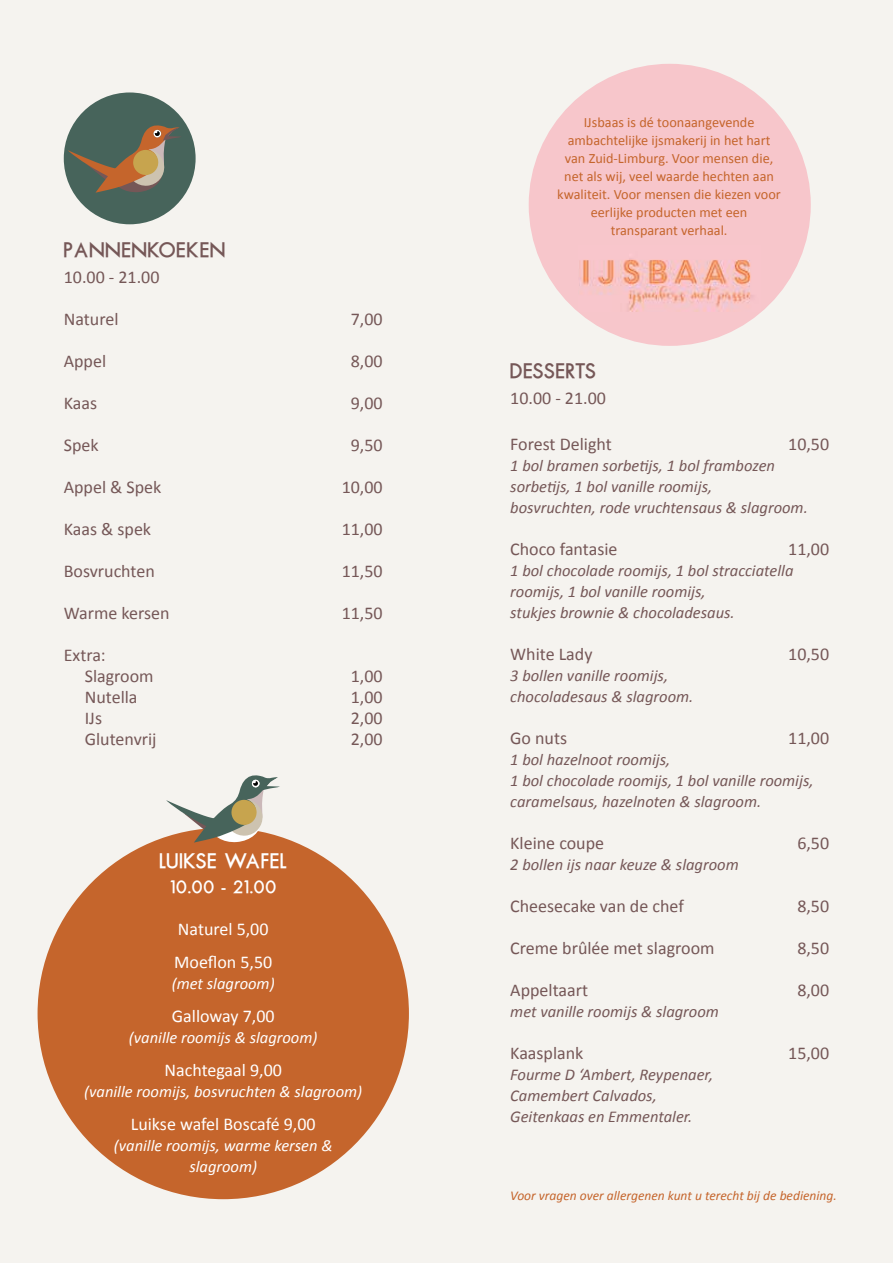
<style>
.page{position:relative;width:893px;height:1263px;background:#f5f3ef}
.page>*{position:absolute;margin:0;border:0;box-sizing:border-box;transform-origin:0 0}
.t1{font:700 21px "Uniqueen";letter-spacing:.05em;color:#755757}
.t2{font:700 21px "Uniqueen";letter-spacing:.05em;color:#fff}
.t3{font:700 21px "Uniqueen";letter-spacing:.02em;color:#755757}
.t4{font:18px/21px "Calibri";color:#755757}
.t5{font:18px/33px "Calibri";color:#fff}
.t6{font:700 18px "Uniqueen";letter-spacing:.05em;color:#fff}
.t7{font:italic 16.5px/21px "Calibri";color:#755757}
.t8{font:italic 16.5px/21px "Calibri";color:#fff;text-align:center}
.t9{font:14.25px/18px "Calibri";color:#c5652c;text-align:center}
.t10{font:italic 13.5px "Calibri";color:#c5652c}
</style>
<div class="page">
<div style="left:64px;top:92px;width:132px;height:132px;background:#47645b;border-radius:50%"></div>
<svg style="left:68px;top:125px;width:113px;height:68px"></svg>
<div style="left:38px;top:828px;width:371px;height:371px;background:#c5652c;border-radius:50%"></div>
<svg style="left:166px;top:775px;width:114px;height:68px"></svg>
<div style="left:529px;top:64px;width:282px;height:282px;background:#f7c6cb;border-radius:50%"></div>
<img style="left:579px;top:259px;width:173px;height:52px">
<p class="t1" style="left:64px;top:240px;width:163px">PANNENKOEKEN</p>
<p class="t4" style="left:64px;top:266px;width:97px">10.00 - 21.00</p>
<p class="t4" style="left:64px;top:308px;width:56px">Naturel</p>
<p class="t4" style="left:351px;top:308px;width:33px">7,00</p>
<p class="t4" style="left:64px;top:350px;width:44px">Appel</p>
<p class="t4" style="left:351px;top:350px;width:33px">8,00</p>
<p class="t4" style="left:64px;top:392px;width:35px">Kaas</p>
<p class="t4" style="left:351px;top:392px;width:33px">9,00</p>
<p class="t4" style="left:64px;top:434px;width:36px">Spek</p>
<p class="t4" style="left:351px;top:434px;width:33px">9,50</p>
<p class="t4" style="left:64px;top:476px;width:99px">Appel &amp; Spek</p>
<p class="t4" style="left:342px;top:476px;width:43px">10,00</p>
<p class="t4" style="left:64px;top:518px;width:89px">Kaas &amp; spek</p>
<p class="t4" style="left:342px;top:518px;width:43px">11,00</p>
<p class="t4" style="left:64px;top:560px;width:93px">Bosvruchten</p>
<p class="t4" style="left:342px;top:560px;width:43px">11,50</p>
<p class="t4" style="left:64px;top:602px;width:107px">Warme kersen</p>
<p class="t4" style="left:342px;top:602px;width:43px">11,50</p>
<p class="t4" style="left:85px;top:644px;width:70px;text-indent:-21px">Extra:<br>Slagroom</p>
<p class="t4" style="left:351px;top:665px;width:33px">1,00</p>
<p class="t4" style="left:85px;top:686px;width:54px">Nutella</p>
<p class="t4" style="left:351px;top:686px;width:33px">1,00</p>
<p class="t4" style="left:85px;top:707px;width:19px">IJs</p>
<p class="t4" style="left:351px;top:707px;width:33px">2,00</p>
<p class="t4" style="left:85px;top:728px;width:73px">Glutenvrij</p>
<p class="t4" style="left:351px;top:728px;width:33px">2,00</p>
<p class="t2" style="left:159px;top:851px;width:129px">LUIKSE WAFEL</p>
<p class="t6" style="left:170px;top:878px;width:108px">10.00 - 21.00</p>
<p class="t5" style="left:174px;top:912px;width:100px">Naturel 5,00<br>Moeflon 5,50</p>
<p class="t8" style="left:172px;top:972px;width:104px">(met slagroom)</p>
<p class="t5" style="left:172px;top:999px;width:104px">Galloway 7,00</p>
<p class="t8" style="left:129px;top:1026px;width:190px">(vanille roomijs &amp; slagroom)</p>
<p class="t5" style="left:165px;top:1053px;width:119px">Nachtegaal 9,00</p>
<p class="t8" style="left:84px;top:1080px;width:280px">(vanille roomijs, bosvruchten &amp; slagroom)</p>
<p class="t5" style="left:131px;top:1107px;width:186px">Luikse wafel Boscafé 9,00</p>
<p class="t8" style="left:114px;top:1134px;width:220px">(vanille roomijs, warme kersen &amp; slagroom)</p>
<p class="t9" style="left:557px;top:113px;width:225px">IJsbaas is dé toonaangevende ambachtelijke ijsmakerij in het hart van Zuid-Limburg. Voor mensen die, net als wij, veel waarde hechten aan kwaliteit. Voor mensen die kiezen voor eerlijke producten met een transparant verhaal.</p>
<p class="t3" style="left:510px;top:361px;width:87px">DESSERTS</p>
<p class="t4" style="left:510px;top:387px;width:97px">10.00 - 21.00</p>
<p class="t4" style="left:510px;top:433px;width:103px">Forest Delight</p>
<p class="t4" style="left:788px;top:433px;width:43px">10,50</p>
<p class="t7" style="left:510px;top:454px;width:299px">1 bol bramen sorbetijs, 1 bol frambozen sorbetijs, 1 bol vanille roomijs,<br>bosvruchten, rode vruchtensaus &amp; slagroom.</p>
<p class="t4" style="left:510px;top:538px;width:109px">Choco fantasie</p>
<p class="t4" style="left:788px;top:538px;width:43px">11,00</p>
<p class="t7" style="left:510px;top:559px;width:285px">1 bol chocolade roomijs, 1 bol stracciatella roomijs, 1 bol vanille roomijs,<br>stukjes brownie &amp; chocoladesaus.</p>
<p class="t4" style="left:510px;top:643px;width:84px">White Lady</p>
<p class="t4" style="left:788px;top:643px;width:43px">10,50</p>
<p class="t7" style="left:510px;top:664px;width:185px">3 bollen vanille roomijs, chocoladesaus &amp; slagroom.</p>
<p class="t4" style="left:510px;top:727px;width:58px">Go nuts</p>
<p class="t4" style="left:788px;top:727px;width:43px">11,00</p>
<p class="t7" style="left:510px;top:748px;width:305px">1 bol hazelnoot roomijs,<br>1 bol chocolade roomijs, 1 bol vanille roomijs, caramelsaus, hazelnoten &amp; slagroom.</p>
<p class="t4" style="left:510px;top:832px;width:95px">Kleine coupe</p>
<p class="t4" style="left:797px;top:832px;width:33px">6,50</p>
<p class="t7" style="left:510px;top:853px;width:230px">2 bollen ijs naar keuze &amp; slagroom</p>
<p class="t4" style="left:510px;top:895px;width:175px">Cheesecake van de chef</p>
<p class="t4" style="left:797px;top:895px;width:33px">8,50</p>
<p class="t4" style="left:510px;top:937px;width:206px">Creme brûlée met slagroom</p>
<p class="t4" style="left:797px;top:937px;width:33px">8,50</p>
<p class="t4" style="left:510px;top:979px;width:79px">Appeltaart</p>
<p class="t4" style="left:797px;top:979px;width:33px">8,00</p>
<p class="t7" style="left:510px;top:1000px;width:210px">met vanille roomijs &amp; slagroom</p>
<p class="t4" style="left:510px;top:1042px;width:75px">Kaasplank</p>
<p class="t4" style="left:788px;top:1042px;width:43px">15,00</p>
<p class="t7" style="left:510px;top:1063px;width:204px">Fourme D ‘Ambert, Reypenaer,<br>Camembert Calvados,<br>Geitenkaas en Emmentaler.</p>
<p class="t10" style="left:510px;top:1186px;width:328px">Voor vragen over allergenen kunt u terecht bij de bediening.</p>
</div>
